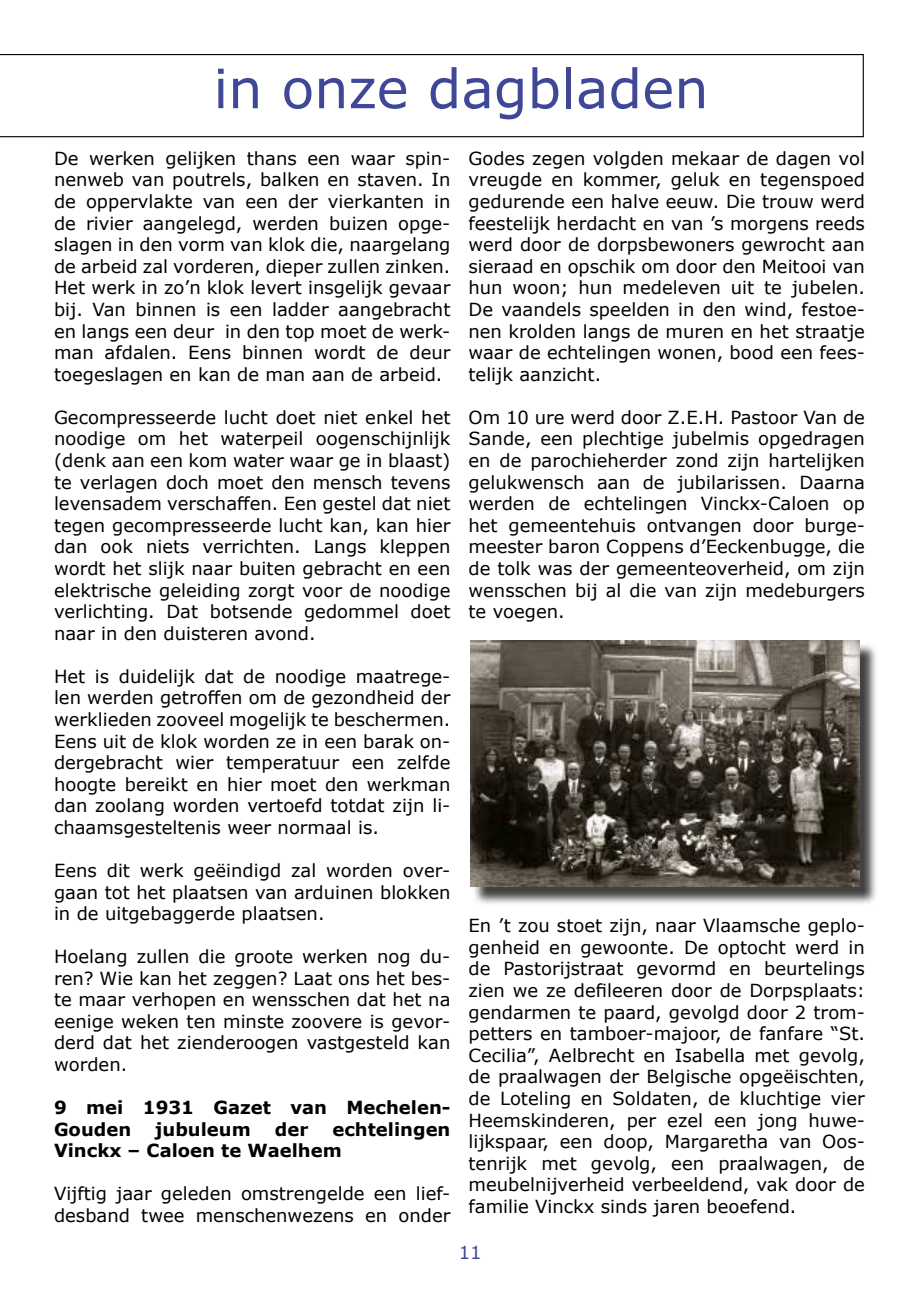
<style>
.page{position:relative;width:919px;height:1289px;background:#fff}
.page>*{position:absolute;margin:0;border:0;box-sizing:border-box;transform-origin:0 0}
.t1{font:54px "Verdana";color:#3f4797}
.t2{font:18px/21.6px "Verdana";color:#000;text-align:justify}
.t3{font:700 18px/21.6px "Verdana";color:#000}
.t4{font:18px "Verdana";color:#3f4797}
</style>
<div class="page">
<svg style="left:0;top:54px;width:863px;height:83px"></svg>
<div style="left:472px;top:643px;width:406px;height:262px;background:#000;opacity:.75"></div>
<img style="left:470px;top:641px;width:389px;height:245px">
<h1 class="t1" style="left:213px;top:51px;width:496px">in onze dagbladen</h1>
<p class="t2" style="left:54px;top:147px;width:398px">De werken gelijken thans een waar spin&shy;nenweb van poutrels, balken en staven. In de oppervlakte van een der vierkanten in de rivier aangelegd, werden buizen opge&shy;slagen in den vorm van klok die, naargelang de arbeid zal vorderen, dieper zullen zinken.<br>Het werk in zo’n klok levert insgelijk gevaar bij. Van binnen is een ladder aangebracht en langs een deur in den top moet de werk&shy;man afdalen. Eens binnen wordt de deur toegeslagen en kan de man aan de arbeid.</p>
<p class="t2" style="left:54px;top:406px;width:398px">Gecompresseerde lucht doet niet enkel het noodige om het waterpeil oogenschijnlijk (denk aan een kom water waar ge in blaast) te verlagen doch moet den mensch tevens levensadem verschaffen. Een gestel dat niet tegen gecompresseerde lucht kan, kan hier dan ook niets verrichten. Langs kleppen wordt het slijk naar buiten gebracht en een elektrische geleiding zorgt voor de noodige verlichting. Dat botsende gedommel doet naar in den duisteren avond.</p>
<p class="t2" style="left:54px;top:665px;width:398px">Het is duidelijk dat de noodige maatrege&shy;len werden getroffen om de gezondheid der werklieden zooveel mogelijk te beschermen.<br>Eens uit de klok worden ze in een barak on&shy;dergebracht wier temperatuur een zelfde hoogte bereikt en hier moet den werkman dan zoolang worden vertoefd totdat zijn li&shy;chaamsgesteltenis weer normaal is.</p>
<p class="t2" style="left:54px;top:859px;width:398px">Eens dit werk geëindigd zal worden over&shy;gaan tot het plaatsen van arduinen blokken in de uitgebaggerde plaatsen.</p>
<p class="t2" style="left:54px;top:945px;width:398px">Hoelang zullen die groote werken nog du&shy;ren? Wie kan het zeggen? Laat ons het bes&shy;te maar verhopen en wensschen dat het na eenige weken ten minste zoovere is gevor&shy;derd dat het zienderoogen vastgesteld kan worden.</p>
<p class="t3" style="left:54px;top:1096px;width:398px">9 mei 1931 Gazet van Mechelen-<br>Gouden</p>
<p class="t2" style="left:468px;top:147px;width:398px">Godes zegen volgden mekaar de dagen vol vreugde en kommer, geluk en tegenspoed gedurende een halve eeuw. Die trouw werd feestelijk herdacht en van ’s morgens reeds werd door de dorpsbewoners gewrocht aan sieraad en opschik om door den Meitooi van hun woon; hun medeleven uit te jubelen.<br>De vaandels speelden in den wind, festoe&shy;nen krolden langs de muren en het straatje waar de echtelingen wonen, bood een fees&shy;telijk aanzicht.</p>
<p class="t2" style="left:468px;top:406px;width:398px">Om 10 ure werd door Z.E.H. Pastoor Van de Sande, een plechtige jubelmis opgedragen en de parochieherder zond zijn hartelijken gelukwensch aan de jubilarissen. Daarna werden de echtelingen Vinckx-Caloen op het gemeentehuis ontvangen door burge&shy;meester baron Coppens d’Eeckenbugge, die de tolk was der gemeenteoverheid, om zijn wensschen bij al die van zijn medeburgers te voegen.</p>
<p class="t2" style="left:468px;top:914px;width:398px">En ’t zou stoet zijn, naar Vlaamsche geplo&shy;genheid en gewoonte. De optocht werd in de Pastorijstraat gevormd en beurtelings zien we ze defileeren door de Dorpsplaats: gendarmen te paard, gevolgd door 2 trom&shy;petters en tamboer-majoor, de fanfare “St.<br>Cecilia”, Aelbrecht en Isabella met gevolg, de praalwagen der Belgische opgeëischten, de Loteling en Soldaten, de kluchtige vier Heemskinderen, per ezel een jong huwe&shy;lijkspaar, een doop, Margaretha van Oos&shy;tenrijk met gevolg, een praalwagen, de meubelnijverheid verbeeldend, vak door de familie Vinckx sinds jaren beoefend.</p>
<p class="t3" style="left:54px;top:1117px;width:398px;text-indent:278px">echtelingen<br>Vinckx – Caloen te Waelhem</p>
<p class="t2" style="left:54px;top:1182px;width:398px">Vijftig jaar geleden omstrengelde een lief&shy;desband twee menschenwezens en onder</p>
<p class="t3" style="left:155px;top:1117px;width:97px">jubuleum</p>
<p class="t3" style="left:275px;top:1117px;width:35px">der</p>
<p class="t4" style="left:458px;top:1239px;width:24px">11</p>
</div>
